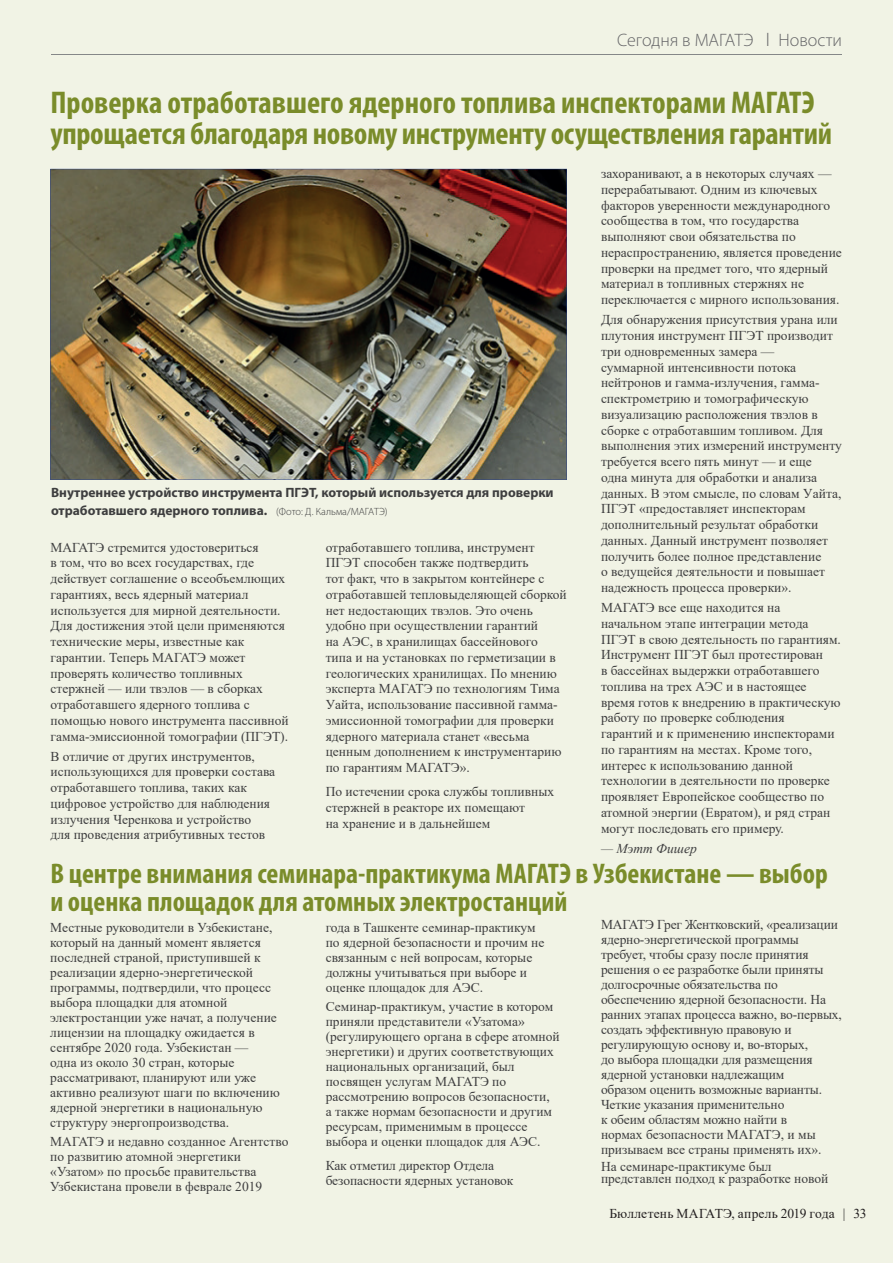
<style>
.page{position:relative;width:893px;height:1263px;background:#fff}
.page>*{position:absolute;margin:0;border:0;box-sizing:border-box;transform-origin:0 0}
.t1{font:700 condensed 31.5px/31.5px "Myriad Pro";letter-spacing:-.01em;color:#7a8c2a}
.t2{font:700 condensed 28.5px/28.5px "Myriad Pro";color:#7a8c2a}
.t3{font:300 18px "Myriad Pro";color:#636366}
.t4{font:13.5px/15.8px "Times New Roman";color:#3e3e3f}
.t5{font:700 13.5px/18px "Myriad Pro";color:#3e3e3f}
.t6{font:13.5px "Times New Roman";letter-spacing:.01em;color:#231f20}
.t7{font:italic 13.5px "Times New Roman";color:#3e3e3f}
.s1{font-size:19.5px}
.s2{font-weight:300;font-size:10.5px}
</style>
<div class="page">
<div style="left:1px;top:0;width:892px;height:1263px;background:#f1f3e5"></div>
<hr style="left:51px;top:54px;width:791px;height:1px;background:#858788">
<img style="left:50px;top:169px;width:517px;height:311px">
<h3 class="t3" style="left:617px;top:29px;width:226px">Сегодня в МАГАТЭ <span class="s1">Ι</span> Новости</h3>
<h1 class="t1" style="left:50px;top:86px;width:783px">Проверка отработавшего ядерного топлива инспекторами МАГАТЭ упрощается благодаря новому инструменту осуществления гарантий</h1>
<p class="t4" style="left:601px;top:165px;width:242px">захоранивают, а в некоторых случаях — перерабатывают. Одним из ключевых факторов уверенности международного сообщества в том, что государства выполняют свои обязательства по нераспространению, является проведение проверки на предмет того, что ядерный материал в топливных стержнях не переключается с мирного использования.</p>
<p class="t4" style="left:601px;top:311px;width:242px">Для обнаружения присутствия урана или плутония инструмент ПГЭТ производит три одновременных замера —<br>суммарной интенсивности потока нейтронов и гамма-излучения, гамма&shy;спектрометрию и томографическую визуализацию расположения твэлов в сборке с отработавшим топливом. Для выполнения этих измерений инструменту требуется всего пять минут — и еще<br>одна минута для обработки и анализа данных. В этом смысле, по словам Уайта, ПГЭТ «предоставляет инспекторам дополнительный результат обработки данных. Данный инструмент позволяет получить более полное представление<br>о ведущейся деятельности и повышает надежность процесса проверки».</p>
<p class="t4" style="left:601px;top:599px;width:242px">МАГАТЭ все еще находится на начальном этапе интеграции метода ПГЭТ в свою деятельность по гарантиям.<br>Инструмент ПГЭТ был протестирован<br>в бассейнах выдержки отработавшего топлива на трех АЭС и в настоящее время готов к внедрению в практическую работу по проверке соблюдения<br>гарантий и к применению инспекторами по гарантиям на местах. Кроме того, интерес к использованию данной технологии в деятельности по проверке проявляет Европейское сообщество по атомной энергии (Евратом), и ряд стран могут последовать его примеру.</p>
<p class="t7" style="left:601px;top:839px;width:97px">— Мэтт Фишер</p>
<p class="t5" style="left:51px;top:483px;width:504px">Внутреннее устройство инструмента ПГЭТ, который используется для проверки отработавшего ядерного топлива. <span class="s2">(Фото: Д. Кальма/МАГАТЭ)</span></p>
<p class="t4" style="left:326px;top:539px;width:242px">отработавшего топлива, инструмент ПГЭТ способен также подтвердить<br>тот факт, что в закрытом контейнере c отработавшей тепловыделяющей сборкой нет недостающих твэлов. Это очень удобно при осуществлении гарантий<br>на АЭС, в хранилищах бассейнового типа и на установках по герметизации в геологических хранилищах. По мнению эксперта МАГАТЭ по технологиям Тима Уайта, использование пассивной гамма&shy;эмиссионной томографии для проверки ядерного материала станет «весьма ценным дополнением к инструментарию по гарантиям МАГАТЭ».</p>
<p class="t4" style="left:326px;top:783px;width:230px">По истечении срока службы топливных стержней в реакторе их помещают<br>на хранение и в дальнейшем</p>
<p class="t4" style="left:50px;top:539px;width:240px">МАГАТЭ стремится удостовериться<br>в том, что во всех государствах, где действует соглашение о всеобъемлющих гарантиях, весь ядерный материал используется для мирной деятельности.<br>Для достижения этой цели применяются технические меры, известные как гарантии. Теперь МАГАТЭ может проверять количество топливных стержней — или твэлов — в сборках отработавшего ядерного топлива с помощью нового инструмента пассивной гамма-эмиссионной томографии (ПГЭТ).</p>
<p class="t4" style="left:50px;top:748px;width:226px">В отличие от других инструментов, использующихся для проверки состава отработавшего топлива, таких как цифровое устройство для наблюдения излучения Черенкова и устройство<br>для проведения атрибутивных тестов</p>
<h2 class="t2" style="left:50px;top:858px;width:779px">В центре внимания семинара-практикума МАГАТЭ в Узбекистане — выбор и оценка площадок для атомных электростанций</h2>
<p class="t4" style="left:50px;top:919px;width:231px;line-height:15px">Местные руководители в Узбекистане, который на данный момент является последней страной, приступившей к реализации ядерно-энергетической программы, подтвердили, что процесс выбора площадки для атомной электростанции уже начат, а получение лицензии на площадку ожидается в сентябре 2020 года. Узбекистан —<br>одна из около 30 стран, которые рассматривают, планируют или уже активно реализуют шаги по включению ядерной энергетики в национальную структуру энергопроизводства.</p>
<p class="t4" style="left:50px;top:1133px;width:240px;line-height:15px">МАГАТЭ и недавно созданное Агентство по развитию атомной энергетики «Узатом» по просьбе правительства Узбекистана провели в феврале 2019</p>
<p class="t4" style="left:601px;top:917px;width:242px;line-height:15px">МАГАТЭ Грег Жентковский, «реализации ядерно-энергетической программы требует, чтобы сразу после принятия решения о ее разработке были приняты долгосрочные обязательства по обеспечению ядерной безопасности. На ранних этапах процесса важно, во-первых, создать эффективную правовую и регулирующую основу и, во-вторых,<br>до выбора площадки для размещения ядерной установки надлежащим<br>образом оценить возможные варианты.<br>Четкие указания применительно<br>к обеим областям можно найти в<br>нормах безопасности МАГАТЭ, и мы призываем все страны применять их».</p>
<p class="t4" style="left:601px;top:1160px;width:229px;line-height:12px">На семинаре-практикуме был представлен подход к разработке новой</p>
<p class="t4" style="left:326px;top:919px;width:220px;line-height:15px">года в Ташкенте семинар-практикум по ядерной безопасности и прочим не связанным с ней вопросам, которые должны учитываться при выборе и оценке площадок для АЭС.</p>
<p class="t4" style="left:326px;top:999px;width:235px;line-height:15px">Семинар-практикум, участие в котором приняли представители «Узатома» (регулирующего органа в сфере атомной энергетики) и других соответствующих национальных организаций, был посвящен услугам МАГАТЭ по рассмотрению вопросов безопасности,<br>а также нормам безопасности и другим ресурсам, применимым в процессе выбора и оценки площадок для АЭС.</p>
<p class="t4" style="left:326px;top:1157px;width:189px;line-height:15px">Как отметил директор Отдела безопасности ядерных установок</p>
<p class="t6" style="left:609px;top:1204px;width:259px">Бюллетень МАГАТЭ, апрель 2019 года | 33</p>
</div>
